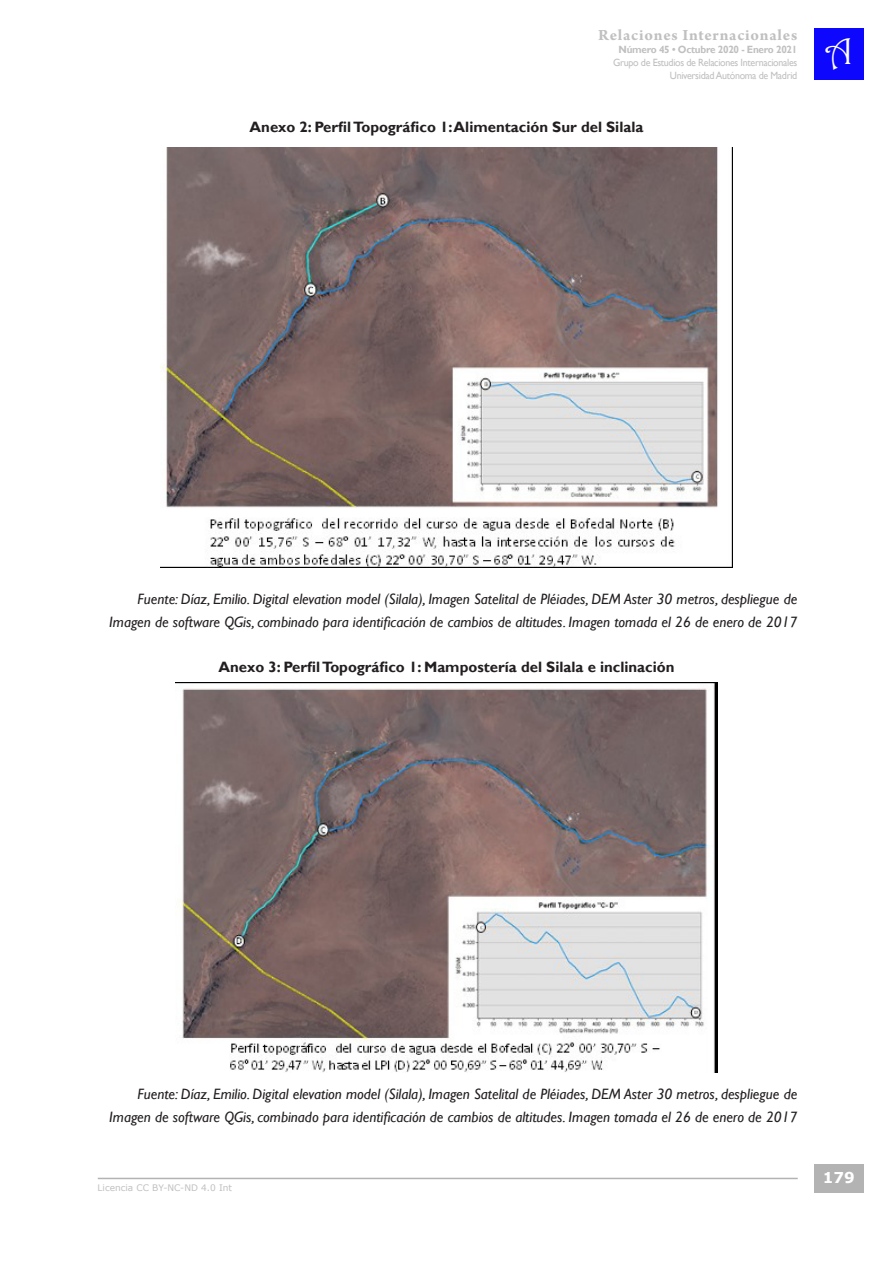
<style>
.page{position:relative;width:893px;height:1263px;background:#fff}
.page>*{position:absolute;margin:0;border:0;box-sizing:border-box;transform-origin:0 0}
.t1{font:37.5px "Harrington";color:#fff}
.t2{font:700 16.5px "Arno Pro";letter-spacing:.045em;color:#c0c0c0}
.t3{font:italic 15px/22.5px "Gill Sans";color:#231f20;text-align:right}
.t4{font:700 15px "Gill Sans";color:#231f20}
.t5{font:700 15px "Verdana";color:#fff}
.t6{font:10.5px/13px "Gill Sans";letter-spacing:-.03em;color:#c0c0c0;text-align:right;scale:.95 1}
.t7{font:700 10.5px "Gill Sans";letter-spacing:-.025em;color:#c0c0c0;scale:.95 1}
.t8{font:9px "Verdana";color:#c0c0c0}
</style>
<div class="page">
<hr style="left:98px;top:1178px;width:700px;height:1px;background:#b3b3b3">
<div style="left:814px;top:1164px;width:49px;height:29px;background:#b3b3b3"></div>
<div style="left:814px;top:29px;width:49px;height:51px;background:#0d07fd"></div>
<img style="left:160px;top:147px;width:573px;height:420px">
<img style="left:175px;top:683px;width:543px;height:389px">
<p class="t2" style="left:598px;top:26px;width:200px">Relaciones Internacionales</p>
<p class="t7" style="left:619px;top:43px;width:190px">Número 45 • Octubre 2020 - Enero 2021</p>
<p class="t6" style="left:613px;top:56px;width:195px">Grupo de Estudios de Relaciones Internacionales<br>Universidad Autónoma de Madrid</p>
<p class="t4" style="left:250px;top:117px;width:395px">Anexo 2: Perfil Topográfico 1: Alimentación Sur del Silala</p>
<h1 class="t1" style="left:825px;top:29px;width:29px">A</h1>
<p class="t3" style="left:109px;top:588px;width:689px">Fuente: Díaz, Emilio. Digital elevation model (Silala), Imagen Satelital de Pléiades, DEM Aster 30 metros, despliegue de<br>Imagen de software QGis, combinado para identificación de cambios de altitudes. Imagen tomada el 26 de enero de 2017</p>
<p class="t4" style="left:219px;top:657px;width:457px">Anexo 3: Perfil Topográfico 1: Mampostería del Silala e inclinación</p>
<p class="t3" style="left:109px;top:1083px;width:689px">Fuente: Díaz, Emilio. Digital elevation model (Silala), Imagen Satelital de Pléiades, DEM Aster 30 metros, despliegue de<br>Imagen de software QGis, combinado para identificación de cambios de altitudes. Imagen tomada el 26 de enero de 2017</p>
<p class="t8" style="left:98px;top:1181px;width:136px">Licencia CC BY-NC-ND 4.0 Int</p>
<p class="t5" style="left:823px;top:1167px;width:33px">179</p>
</div>
